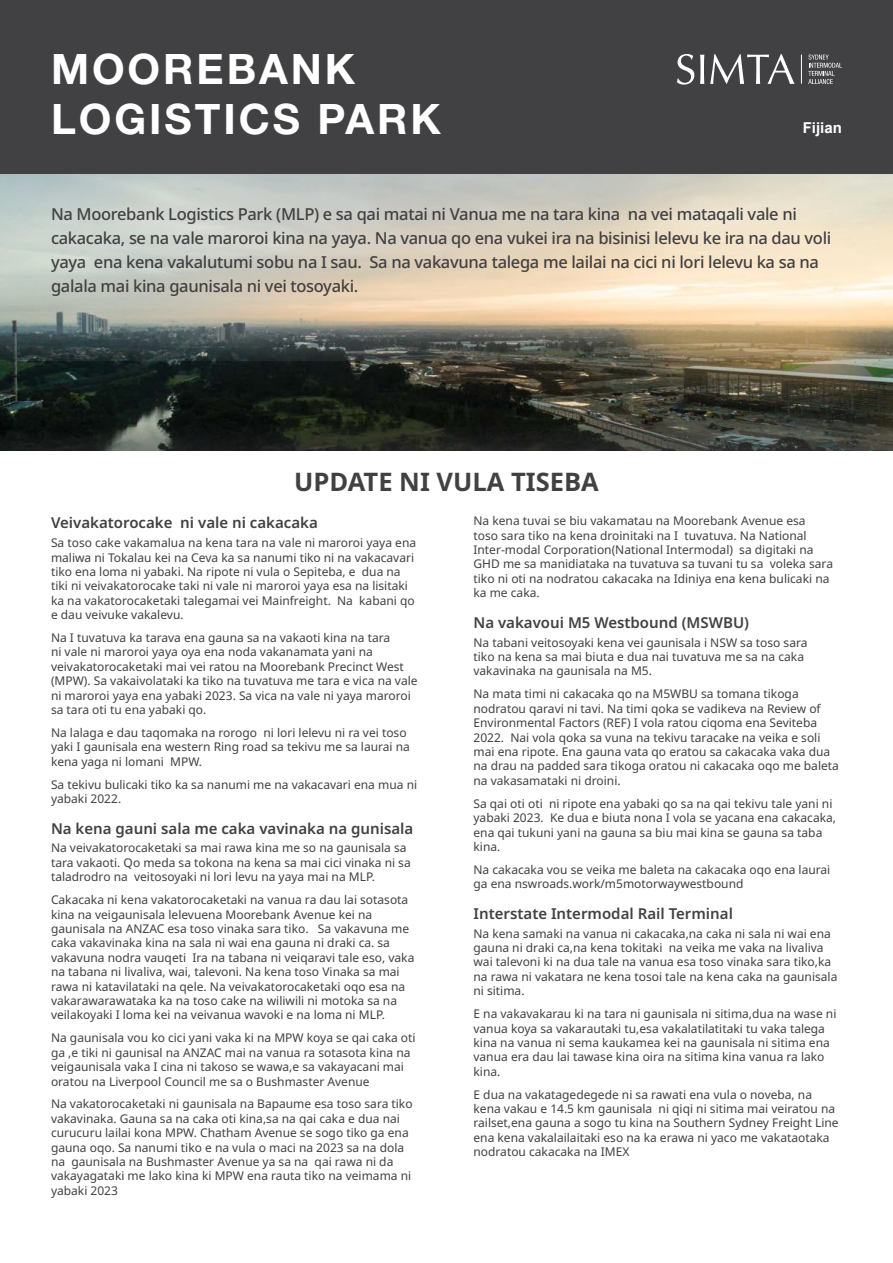
<style>
.page{position:relative;width:893px;height:1263px;background:#fff}
.page>*{position:absolute;margin:0;border:0;box-sizing:border-box;transform-origin:0 0}
.t1{font:700 42px/50.4px "Helvetica Neue LT Std";letter-spacing:.07em;color:#fff}
.Head{font:700 25.5px "Noto Sans";color:#414042}
.Intro{font:500 16.5px/24px "Noto Sans";letter-spacing:-.02em;color:#414042}
.Sub_Head{font:600 15px "Noto Sans";color:#414042}
.t2{font:700 15px "Arial";color:#fff}
.Text{font:12px/14.4px "Noto Sans";color:#414042}
</style>
<div class="page">
<div style="left:0;top:0;width:893px;height:450px;background:#414042"></div>
<img style="left:0;top:360px;width:893px;height:90px">
<svg style="left:0;top:174px;width:893px;height:186px"></svg>
<svg style="left:677px;top:54px;width:17px;height:31px"></svg>
<svg style="left:700px;top:55px;width:4px;height:29px"></svg>
<svg style="left:710px;top:54px;width:84px;height:30px"></svg>
<svg style="left:801px;top:55px;width:1px;height:29px"></svg>
<svg style="left:808px;top:55px;width:34px;height:29px"></svg>
<p class="t1" style="left:51px;top:43px;width:391px">MOOREBANK<br>LOGISTICS PARK</p>
<p class="t2" style="left:803px;top:117px;width:41px">Fijian</p>
<p class="Intro" style="left:51px;top:203px;width:782px">Na Moorebank Logistics Park (MLP) e sa qai matai ni Vanua me na tara kina na vei mataqali vale ni cakacaka, se na vale maroroi kina na yaya. Na vanua qo ena vukei ira na bisinisi lelevu ke ira na dau voli yaya ena kena vakalutumi sobu na I sau. Sa na vakavuna talega me lailai na cici ni lori lelevu ka sa na galala mai kina gaunisala ni vei tosoyaki.</p>
<p class="Head" style="left:294px;top:464px;width:306px">UPDATE NI VULA TISEBA</p>
<p class="Text" style="left:473px;top:514px;width:361px">Na kena tuvai se biu vakamatau na Moorebank Avenue esa toso sara tiko na kena droinitaki na I tuvatuva. Na National Inter-modal Corporation(National Intermodal) sa digitaki na GHD me sa manidiataka na tuvatuva sa tuvani tu sa voleka sara tiko ni oti na nodratou cakacaka na Idiniya ena kena bulicaki na ka me caka.</p>
<p class="Sub_Head" style="left:473px;top:612px;width:277px">Na vakavoui M5 Westbound (MSWBU)</p>
<p class="Text" style="left:473px;top:635px;width:336px">Na tabani veitosoyaki kena vei gaunisala i NSW sa toso sara tiko na kena sa mai biuta e dua nai tuvatuva me sa na caka vakavinaka na gaunisala na M5.</p>
<p class="Text" style="left:473px;top:687px;width:367px">Na mata timi ni cakacaka qo na M5WBU sa tomana tikoga nodratou qaravi ni tavi. Na timi qoka se vadikeva na Review of Environmental Factors (REF) I vola ratou ciqoma ena Seviteba 2022. Nai vola qoka sa vuna na tekivu taracake na veika e soli mai ena ripote. Ena gauna vata qo eratou sa cakacaka vaka dua na drau na padded sara tikoga oratou ni cakacaka oqo me baleta na vakasamataki ni droini.</p>
<p class="Text" style="left:473px;top:796px;width:364px">Sa qai oti oti ni ripote ena yabaki qo sa na qai tekivu tale yani ni yabaki 2023. Ke dua e biuta nona I vola se yacana ena cakacaka, ena qai tukuni yani na gauna sa biu mai kina se gauna sa taba kina.</p>
<p class="Text" style="left:473px;top:862px;width:358px">Na cakacaka vou se veika me baleta na cakacaka oqo ena laurai ga ena nswroads.work/m5motorwaywestbound</p>
<p class="Sub_Head" style="left:473px;top:903px;width:261px">Interstate Intermodal Rail Terminal</p>
<p class="Text" style="left:473px;top:926px;width:365px">Na kena samaki na vanua ni cakacaka,na caka ni sala ni wai ena gauna ni draki ca,na kena tokitaki na veika me vaka na livaliva wai talevoni ki na dua tale na vanua esa toso vinaka sara tiko,ka na rawa ni vakatara ne kena tosoi tale na kena caka na gaunisala ni sitima.</p>
<p class="Text" style="left:473px;top:1007px;width:364px">E na vakavakarau ki na tara ni gaunisala ni sitima,dua na wase ni vanua koya sa vakarautaki tu,esa vakalatilatitaki tu vaka talega kina na vanua ni sema kaukamea kei na gaunisala ni sitima ena vanua era dau lai tawase kina oira na sitima kina vanua ra lako kina.</p>
<p class="Text" style="left:473px;top:1087px;width:367px">E dua na vakatagedegede ni sa rawati ena vula o noveba, na kena vakau e 14.5 km gaunisala ni qiqi ni sitima mai veiratou na railset,ena gauna a sogo tu kina na Southern Sydney Freight Line ena kena vakalailaitaki eso na ka erawa ni yaco me vakataotaka nodratou cakacaka na IMEX</p>
<p class="Sub_Head" style="left:51px;top:512px;width:268px">Veivakatorocake ni vale ni cakacaka</p>
<p class="Text" style="left:51px;top:536px;width:367px">Sa toso cake vakamalua na kena tara na vale ni maroroi yaya ena maliwa ni Tokalau kei na Ceva ka sa nanumi tiko ni na vakacavari tiko ena loma ni yabaki. Na ripote ni vula o Sepiteba, e dua na tiki ni veivakatorocake taki ni vale ni maroroi yaya esa na lisitaki ka na vakatorocaketaki talegamai vei Mainfreight. Na kabani qo e dau veivuke vakalevu.</p>
<p class="Text" style="left:51px;top:631px;width:368px">Na I tuvatuva ka tarava ena gauna sa na vakaoti kina na tara<br>ni vale ni maroroi yaya oya ena noda vakanamata yani na veivakatorocaketaki mai vei ratou na Moorebank Precinct West (MPW). Sa vakaivolataki ka tiko na tuvatuva me tara e vica na vale ni maroroi yaya ena yabaki 2023. Sa vica na vale ni yaya maroroi sa tara oti tu ena yabaki qo.</p>
<p class="Text" style="left:51px;top:726px;width:360px">Na lalaga e dau taqomaka na rorogo ni lori lelevu ni ra vei toso yaki I gaunisala ena western Ring road sa tekivu me sa laurai na kena yaga ni lomani MPW.</p>
<p class="Text" style="left:51px;top:777px;width:368px">Sa tekivu bulicaki tiko ka sa nanumi me na vakacavari ena mua ni yabaki 2022.</p>
<p class="Sub_Head" style="left:51px;top:818px;width:364px">Na kena gauni sala me caka vavinaka na gunisala</p>
<p class="Text" style="left:51px;top:841px;width:361px">Na veivakatorocaketaki sa mai rawa kina me so na gaunisala sa tara vakaoti. Qo meda sa tokona na kena sa mai cici vinaka ni sa taladrodro na veitosoyaki ni lori levu na yaya mai na MLP.</p>
<p class="Text" style="left:51px;top:893px;width:365px">Cakacaka ni kena vakatorocaketaki na vanua ra dau lai sotasota kina na veigaunisala lelevuena Moorebank Avenue kei na gaunisala na ANZAC esa toso vinaka sara tiko. Sa vakavuna me caka vakavinaka kina na sala ni wai ena gauna ni draki ca. sa vakavuna nodra vauqeti Ira na tabana ni veiqaravi tale eso, vaka na tabana ni livaliva, wai, talevoni. Na kena toso Vinaka sa mai rawa ni katavilataki na qele. Na veivakatorocaketaki oqo esa na vakarawarawataka ka na toso cake na wiliwili ni motoka sa na veilakoyaki I loma kei na veivanua wavoki e na loma ni MLP.</p>
<p class="Text" style="left:51px;top:1031px;width:366px">Na gaunisala vou ko cici yani vaka ki na MPW koya se qai caka oti ga ,e tiki ni gaunisal na ANZAC mai na vanua ra sotasota kina na veigaunisala vaka I cina ni takoso se wawa,e sa vakayacani mai oratou na Liverpool Council me sa o Bushmaster Avenue</p>
<p class="Text" style="left:51px;top:1097px;width:363px">Na vakatorocaketaki ni gaunisala na Bapaume esa toso sara tiko vakavinaka. Gauna sa na caka oti kina,sa na qai caka e dua nai curucuru lailai kona MPW. Chatham Avenue se sogo tiko ga ena gauna oqo. Sa nanumi tiko e na vula o maci na 2023 sa na dola na gaunisala na Bushmaster Avenue ya sa na qai rawa ni da vakayagataki me lako kina ki MPW ena rauta tiko na veimama ni yabaki 2023</p>
</div>
